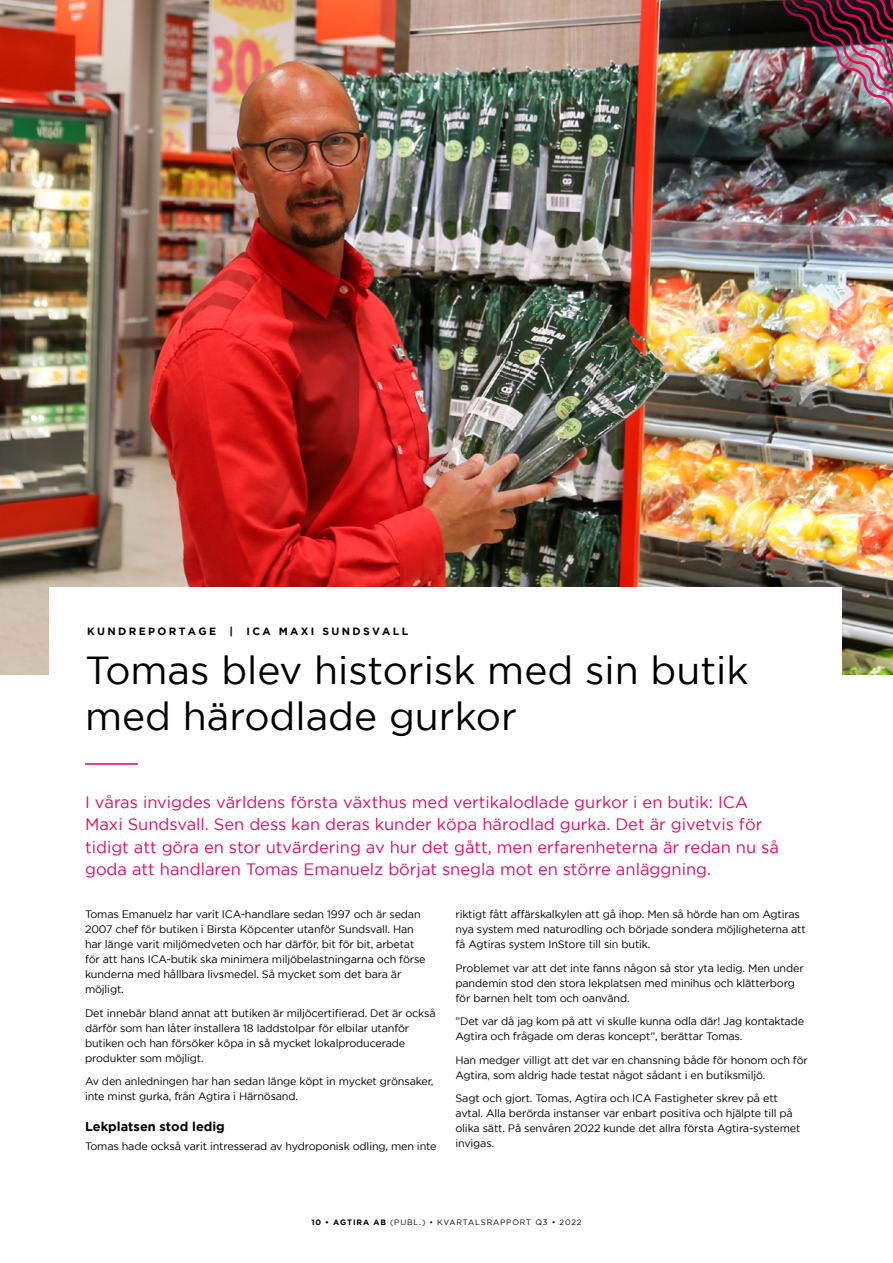
<style>
.page{position:relative;width:893px;height:1263px;background:#fff}
.page>*{position:absolute;margin:0;border:0;box-sizing:border-box;transform-origin:0 0}
.t1{font:39px/46.8px "Gotham";color:#000}
.t2{font:16.5px/22.5px "Gotham";color:#e60965}
.t3{font:700 12.75px "Gotham";color:#000}
.t4{font:10.8px/15px "Gotham";letter-spacing:-.015em;color:#000}
.t5{font:700 10.5px "Gotham";letter-spacing:.225em;color:#000}
.t6{font:7.8px "Gotham";letter-spacing:.11em;color:#000}
.s1{font-weight:700}
</style>
<div class="page">
<img style="left:0;top:0;width:893px;height:674px">
<div style="left:49px;top:587px;width:793px;height:368px;background:#fff"></div>
<hr style="left:85px;top:763px;width:53px;height:2px;background:#e60965">
<img style="left:761px;top:0;width:132px;height:128px">
<p class="t5" style="left:87px;top:625px;width:130px">KUNDREPORTAGE</p>
<p class="t5" style="left:230px;top:625px;width:5px">|</p>
<p class="t5" style="left:247px;top:625px;width:163px">ICA MAXI SUNDSVALL</p>
<h1 class="t1" style="left:85px;top:646px;width:665px">Tomas blev historisk med sin butik med härodlade gurkor</h1>
<p class="t2" style="left:85px;top:790px;width:695px">I våras invigdes världens första växthus med vertikalodlade gurkor i en butik: ICA Maxi Sundsvall. Sen dess kan deras kunder köpa härodlad gurka. Det är givetvis för tidigt att göra en stor utvärdering av hur det gått, men erfarenheterna är redan nu så goda att handlaren Tomas Emanuelz börjat snegla mot en större anläggning.</p>
<p class="t4" style="left:85px;top:907px;width:342px">Tomas Emanuelz har varit ICA-handlare sedan 1997 och är sedan 2007 chef för butiken i Birsta Köpcenter utanför Sundsvall. Han har länge varit miljömedveten och har därför, bit för bit, arbetat för att hans ICA-butik ska minimera miljöbelastningarna och förse kunderna med hållbara livsmedel. Så mycket som det bara är möjligt.</p>
<p class="t4" style="left:85px;top:1005px;width:352px">Det innebär bland annat att butiken är miljöcertifierad. Det är också därför som han låter installera 18 laddstolpar för elbilar utanför butiken och han försöker köpa in så mycket lokalproducerade produkter som möjligt.</p>
<p class="t4" style="left:85px;top:1074px;width:350px">Av den anledningen har han sedan länge köpt in mycket grönsaker, inte minst gurka, från Agtira i Härnösand.</p>
<p class="t3" style="left:85px;top:1119px;width:141px">Lekplatsen stod ledig</p>
<p class="t4" style="left:85px;top:1139px;width:353px">Tomas hade också varit intresserad av hydroponisk odling, men inte</p>
<p class="t4" style="left:455px;top:907px;width:352px">riktigt fått affärskalkylen att gå ihop. Men så hörde han om Agtiras nya system med naturodling och började sondera möjligheterna att få Agtiras system InStore till sin butik.</p>
<p class="t4" style="left:455px;top:960px;width:350px">Problemet var att det inte fanns någon så stor yta ledig. Men under pandemin stod den stora lekplatsen med minihus och klätterborg för barnen helt tom och oanvänd.</p>
<p class="t4" style="left:455px;top:1014px;width:350px">”Det var då jag kom på att vi skulle kunna odla där! Jag kontaktade<br>Agtira och frågade om deras koncept”, berättar Tomas.</p>
<p class="t4" style="left:455px;top:1052px;width:354px">Han medger villigt att det var en chansning både för honom och för<br>Agtira, som aldrig hade testat något sådant i en butiksmiljö.</p>
<p class="t4" style="left:455px;top:1091px;width:346px">Sagt och gjort. Tomas, Agtira och ICA Fastigheter skrev på ett avtal. Alla berörda instanser var enbart positiva och hjälpte till på olika sätt. På senvåren 2022 kunde det allra första Agtira-systemet invigas.</p>
<p class="t6" style="left:311px;top:1218px;width:272px"><span class="s1">10 • AGTIRA AB</span> (PUBL.) • KVARTALSRAPPORT Q3 • 2022</p>
</div>
